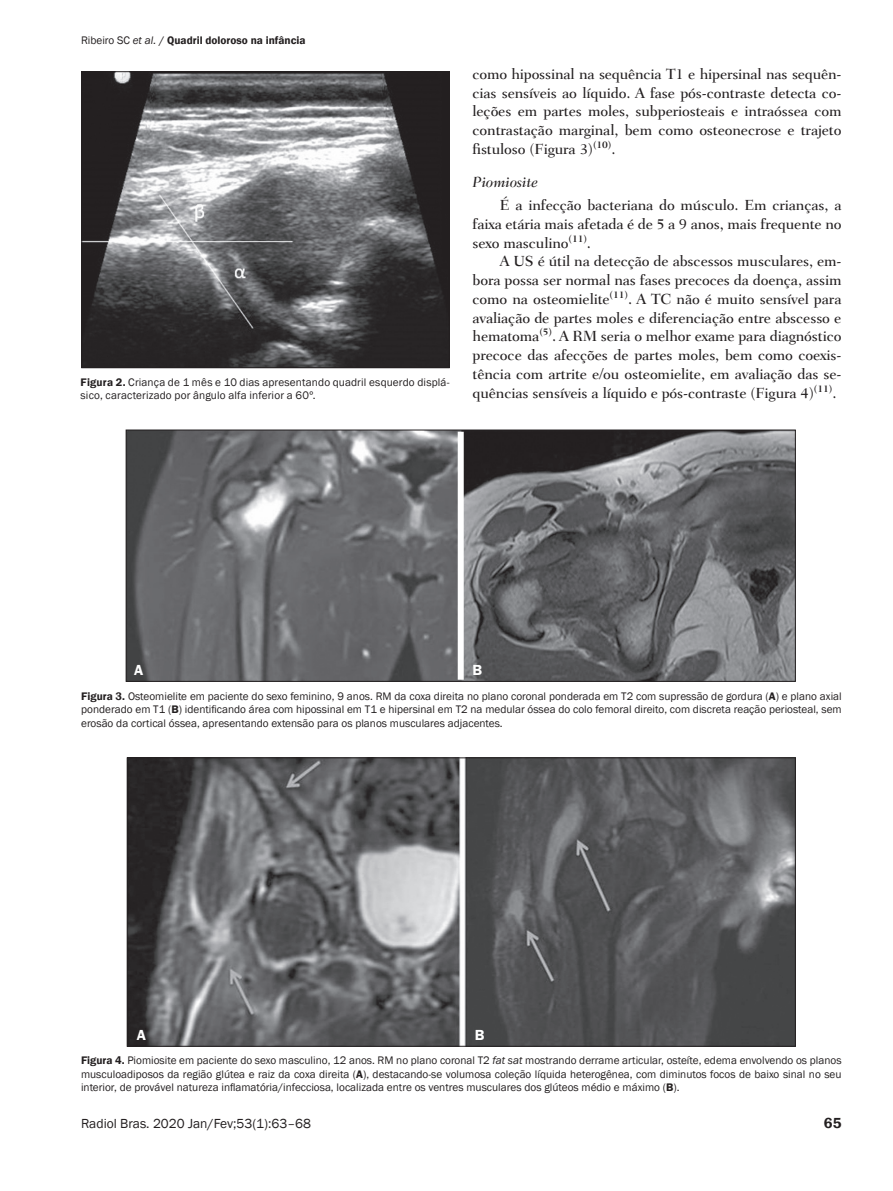
<style>
.page{position:relative;width:893px;height:1191px;background:#fff}
.page>*{position:absolute;margin:0;border:0;box-sizing:border-box;transform-origin:0 0}
.t1{font:500 15px/18.8px "Fairfield LT";letter-spacing:-.01em;color:#231f20;text-align:justify}
.t2{font:italic 500 15px "Fairfield LT";color:#231f20}
.t3{font:600 15px "Franklin Gothic";color:#fff}
.t4{font:600 15px "Franklin Gothic";color:#231f20}
.t5{font:13.5px "Franklin Gothic";color:#231f20}
.t6{font:11.25px/13.5px "Franklin Gothic";color:#231f20;text-align:justify}
.t7{font:600 11.25px "Franklin Gothic";color:#231f20}
.s1{font-weight:400}
.s2{font-weight:400;font-style:italic}
.s3{font-weight:500}
.s4{font-weight:600}
.s5{font-style:italic}
</style>
<div class="page">
<img style="left:83px;top:73px;width:365px;height:293px">
<div style="left:81px;top:71px;width:369px;height:297px;border:1px solid #231f20"></div>
<img style="left:128px;top:431px;width:666px;height:248px">
<div style="left:126px;top:429px;width:670px;height:252px;border:1px solid #231f20"></div>
<div style="left:458px;top:432px;width:6px;height:247px;background:#fff"></div>
<img style="left:129px;top:759px;width:665px;height:285px">
<p class="t7" style="left:81px;top:33px;width:226px"><span class="s1">Ribeiro SC</span> <span class="s2">et al.</span> <span class="s3">/</span> Quadril doloroso na infância</p>
<p class="t6" style="left:81px;top:375px;width:370px"><span class="s4">Figura 2.</span> Criança de 1 mês e 10 dias apresentando quadril esquerdo displá&shy;sico, caracterizado por ângulo alfa inferior a 60º.</p>
<p class="t1" style="left:472px;top:64px;width:370px">como hipossinal na sequência T1 e hipersinal nas sequên&shy;cias sensíveis ao líquido. A fase pós-contraste detecta co&shy;leções em partes moles, subperiosteais e intraóssea com contrastação marginal, bem como osteonecrose e trajeto fistuloso (Figura 3)<sup>(10)</sup>.</p>
<h1 class="t2" style="left:472px;top:174px;width:67px">Piomiosite</h1>
<h1 class="t1" style="left:472px;top:196px;width:371px;text-indent:27px">É a infecção bacteriana do músculo. Em crianças, a faixa etária mais afetada é de 5 a 9 anos, mais frequente no sexo masculino<sup>(11)</sup>.</h1>
<p class="t1" style="left:472px;top:252px;width:371px;text-indent:27px">A US é útil na detecção de abscessos musculares, em&shy;bora possa ser normal nas fases precoces da doença, assim como na osteomielite<sup>(11)</sup>. A TC não é muito sensível para avaliação de partes moles e diferenciação entre abscesso e hematoma<sup>(5)</sup>. A RM seria o melhor exame para diagnóstico precoce das afecções de partes moles, bem como coexis&shy;tência com artrite e/ou osteomielite, em avaliação das se&shy;quências sensíveis a líquido e pós-contraste (Figura 4)<sup>(11)</sup>.</p>
<h1 class="t3" style="left:134px;top:661px;width:11px">A</h1>
<h1 class="t3" style="left:472px;top:661px;width:11px">B</h1>
<p class="t6" style="left:81px;top:689px;width:762px"><span class="s4">Figura 3.</span> Osteomielite em paciente do sexo feminino, 9 anos. RM da coxa direita no plano coronal ponderada em T2 com supressão de gordura (<span class="s4">A</span>) e plano axial ponderado em T1 (<span class="s4">B</span>) identificando área com hipossinal em T1 e hipersinal em T2 na medular óssea do colo femoral direito, com discreta reação periosteal, sem erosão da cortical óssea, apresentando extensão para os planos musculares adjacentes.</p>
<h1 class="t3" style="left:137px;top:1025px;width:11px">A</h1>
<h1 class="t3" style="left:475px;top:1025px;width:11px">B</h1>
<p class="t6" style="left:81px;top:1053px;width:762px"><span class="s4">Figura 4.</span> Piomiosite em paciente do sexo masculino, 12 anos. RM no plano coronal T2 <span class="s5">fat sat</span> mostrando derrame articular, osteíte, edema envolvendo os planos musculoadiposos da região glútea e raiz da coxa direita (<span class="s4">A</span>), destacando-se volumosa coleção líquida heterogênea, com diminutos focos de baixo sinal no seu interior, de provável natureza inflamatória/infecciosa, localizada entre os ventres musculares dos glúteos médio e máximo (<span class="s4">B</span>).</p>
<p class="t5" style="left:81px;top:1114px;width:232px">Radiol Bras. 2020 Jan/Fev;53(1):63–68</p>
<h1 class="t4" style="left:824px;top:1113px;width:19px">65</h1>
</div>
